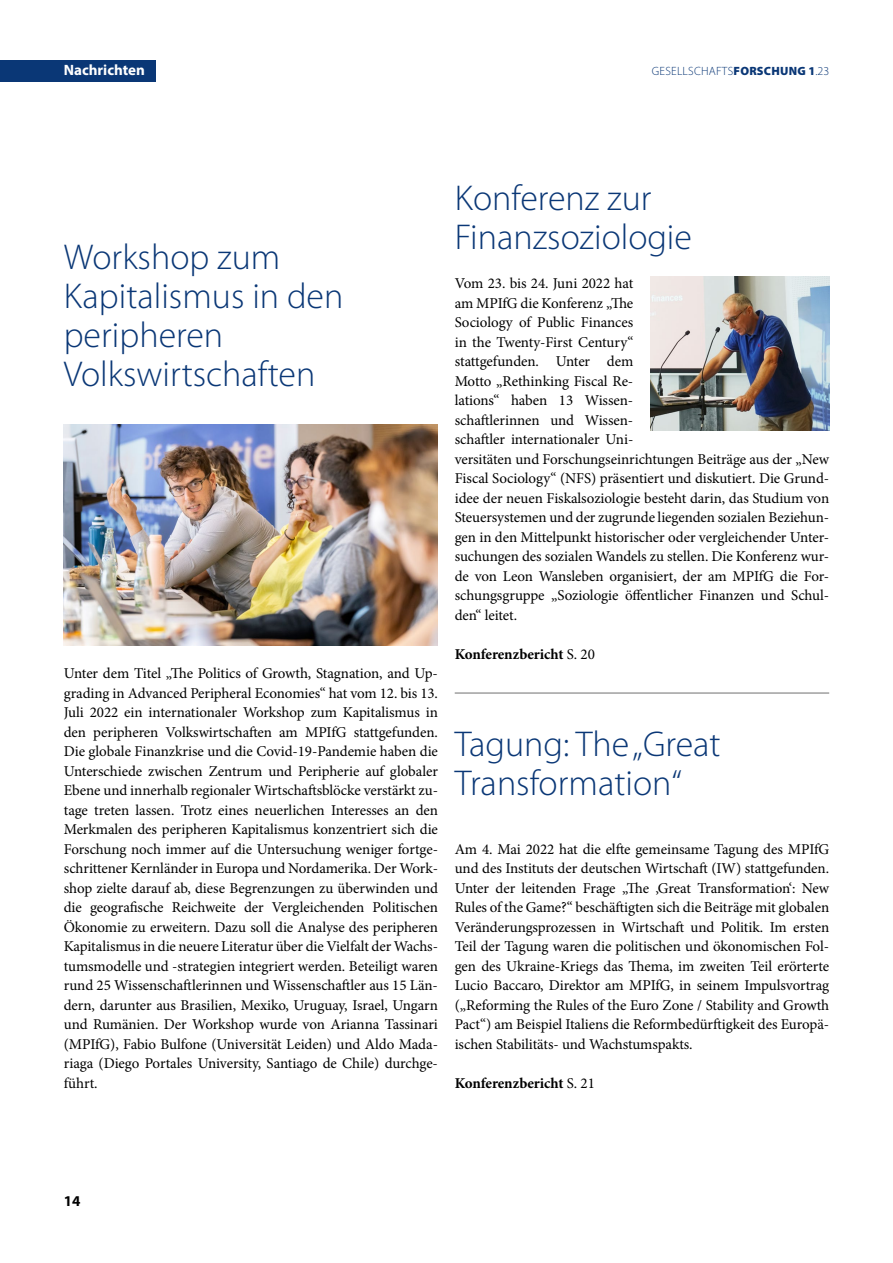
<style>
.page{position:relative;width:893px;height:1263px;background:#fff}
.page>*{position:absolute;margin:0;border:0;box-sizing:border-box;transform-origin:0 0}
.t1{font:300 36px/39px "Myriad Pro";color:#0a3776}
.t2{font:15px/19.5px "Minion Pro";letter-spacing:-.005em;color:#000;text-align:justify}
.t3{font:700 15px "Minion Pro";letter-spacing:-.01em;color:#000}
.t4{font:700 15px "Myriad Pro";color:#fff}
.t5{font:700 15px "Myriad Pro";color:#000}
.t6{font:300 12px "Myriad Pro";letter-spacing:.02em;color:#0a3776}
.s1{font-weight:900}
.s2{font-weight:400}
</style>
<div class="page">
<div style="left:0;top:60px;width:156px;height:22px;background:#0a3776"></div>
<img style="left:64px;top:424px;width:374px;height:221px">
<hr style="left:455px;top:693px;width:374px;height:1px;background:#6f7070">
<img style="left:650px;top:276px;width:179px;height:154px">
<p class="t4" style="left:64px;top:60px;width:83px">Nachrichten</p>
<p class="t6" style="left:652px;top:64px;width:179px">Gesellschafts<span class="s1">FORSCHUNG 1</span>.23</p>
<h1 class="t1" style="left:64px;top:237px;width:281px">Workshop zum<br>Kapitalismus in den peripheren<br>Volkswirtschaften</h1>
<p class="t2" style="left:64px;top:664px;width:376px">Unter dem Titel „The Politics of Growth, Stagnation, and Up&shy;grading in Advanced Peripheral Economies“ hat vom 12. bis 13.<br>Juli 2022 ein internationaler Workshop zum Kapitalismus in den peripheren Volkswirtschaften am MPIfG stattgefunden.<br>Die globale Finanzkrise und die Covid-19-Pandemie haben die Unterschiede zwischen Zentrum und Peripherie auf globaler Ebene und innerhalb regionaler Wirtschaftsblöcke verstärkt zu&shy;tage treten lassen. Trotz eines neuerlichen Interesses an den Merkmalen des peripheren Kapitalismus konzentriert sich die Forschung noch immer auf die Untersuchung weniger fortge&shy;schrittener Kernländer in Europa und Nordamerika. Der Work&shy;shop zielte darauf ab, diese Begrenzungen zu überwinden und die geografische Reichweite der Vergleichenden Politischen Ökonomie zu erweitern. Dazu soll die Analyse des peripheren Kapitalismus in die neuere Literatur über die Vielfalt der Wachs&shy;tumsmodelle und -strategien integriert werden. Beteiligt waren rund 25 Wissenschaftlerinnen und Wissenschaftler aus 15 Län&shy;dern, darunter aus Brasilien, Mexiko, Uruguay, Israel, Ungarn und Rumänien. Der Workshop wurde von Arianna Tassinari (MPIfG), Fabio Bulfone (Universität Leiden) und Aldo Mada&shy;riaga (Diego Portales University, Santiago de Chile) durchge&shy;führt.</p>
<h1 class="t1" style="left:455px;top:178px;width:239px">Konferenz zur<br>Finanzsoziologie</h1>
<p class="t2" style="left:455px;top:274px;width:376px;text-align:left">Vom 23. bis 24. Juni 2022 hat<br>am MPIfG die Konferenz „The<br>Sociology of Public Finances<br>in the Twenty-First Century“<br>stattgefunden. Unter dem<br>Motto „Rethinking Fiscal Re-<br>lations“ haben 13 Wissen-<br>schaftlerinnen und Wissen-<br>schaftler internationaler Uni-<br>versitäten und Forschungseinrichtungen Beiträge aus der „New Fiscal Sociology“ (NFS) präsentiert und diskutiert. Die Grund&shy;idee der neuen Fiskalsoziologie besteht darin, das Studium von Steuersystemen und der zugrunde liegenden sozialen Beziehun&shy;gen in den Mittelpunkt historischer oder vergleichender Unter&shy;suchungen des sozialen Wandels zu stellen. Die Konferenz wur&shy;de von Leon Wansleben organisiert, der am MPIfG die For&shy;schungsgruppe „Soziologie öffentlicher Finanzen und Schul&shy;den“ leitet.</p>
<p class="t3" style="left:455px;top:643px;width:142px">Konferenzbericht <span class="s2">S. 20</span></p>
<h1 class="t1" style="left:455px;top:724px;width:268px">Tagung: The „Great<br>Transformation“</h1>
<p class="t2" style="left:455px;top:839px;width:376px">Am 4. Mai 2022 hat die elfte gemeinsame Tagung des MPIfG und des Instituts der deutschen Wirtschaft (IW) stattgefunden.<br>Unter der leitenden Frage „The ‚Great Transformation‘: New Rules of the Game?“ beschäftigten sich die Beiträge mit globalen Veränderungsprozessen in Wirtschaft und Politik. Im ersten Teil der Tagung waren die politischen und ökonomischen Fol&shy;gen des Ukraine-Kriegs das Thema, im zweiten Teil erörterte Lucio Baccaro, Direktor am MPIfG, in seinem Impulsvortrag („Reforming the Rules of the Euro Zone / Stability and Growth Pact“) am Beispiel Italiens die Reformbedürftigkeit des Europä&shy;ischen Stabilitäts- und Wachstumspakts.</p>
<p class="t3" style="left:455px;top:1072px;width:142px">Konferenzbericht <span class="s2">S. 21</span></p>
<p class="t5" style="left:64px;top:1191px;width:18px">14</p>
</div>
